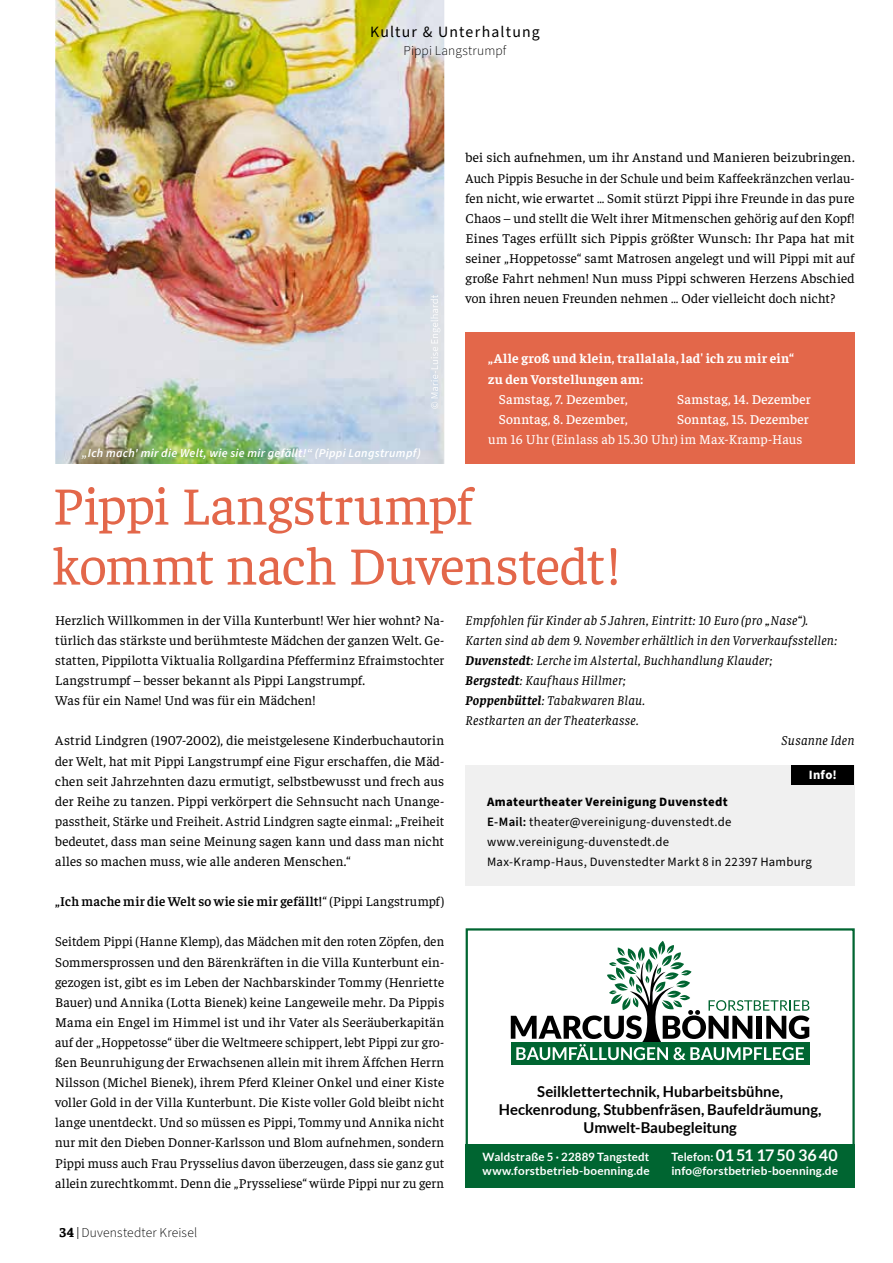
<style>
.page{position:relative;width:893px;height:1263px;background:#fff}
.page>*{position:absolute;margin:0;border:0;box-sizing:border-box;transform-origin:0 0}
.t1{font:54px/60px "Faustina";letter-spacing:-.005em;color:#e3674a}
.t2{font:700 16.05px "Lato";color:#fff}
.t3{font:15.75px "Source Sans Pro";letter-spacing:.075em;color:#000}
.t4{font:700 15px/18px "Lato";color:#000;text-align:center}
.t5{font:13.5px/20.1px "Faustina";letter-spacing:.01em;color:#000;text-align:justify}
.t6{font:italic 13.5px "Faustina";letter-spacing:.02em;color:#000}
.t7{font:500 13.5px/20.1px "Faustina";letter-spacing:.015em;color:#fff}
.t8{font:700 13.5px/20.1px "Faustina";letter-spacing:.02em;color:#fff}
.t9{font:600 13.5px "Faustina";letter-spacing:.015em;color:#000}
.t10{font:13.5px "Faustina";letter-spacing:.02em;color:#fff}
.t11{font:300 13.5px "Source Sans Pro";letter-spacing:.01em;color:#000}
.t12{font:12.75px/20.1px "Source Sans Pro";letter-spacing:.02em;color:#000}
.t13{font:700 12.75px "Source Sans Pro";color:#fff}
.t14{font:italic 600 12px "Source Sans Pro";letter-spacing:.025em;color:#fff}
.t15{font:700 11.55px/14.4px "Lato";letter-spacing:.01em;color:#fff}
.s1{font-weight:400}
.s2{font-weight:700}
.s3{font-weight:600}
.s4{font-size:11.55px}
.s5{font-family:"Faustina";font-weight:800}
.s6{font-weight:400;font-size:12px}
</style>
<div class="page">
<img style="left:55px;top:0;width:389px;height:464px">
<div style="left:466px;top:928px;width:389px;height:260px;border:2px solid #006531"></div>
<div style="left:466px;top:1144px;width:389px;height:44px;background:#006531"></div>
<div style="left:511px;top:1042px;width:298px;height:23px;background:#006531"></div>
<svg style="left:511px;top:941px;width:298px;height:119px"></svg>
<img style="left:431px;top:295px;width:9px;height:114px">
<div style="left:465px;top:766px;width:390px;height:120px;background:#f0f0f0"></div>
<div style="left:792px;top:765px;width:62px;height:20px;background:#000"></div>
<div style="left:466px;top:333px;width:389px;height:131px;background:#e3674a"></div>
<p class="t3" style="left:370px;top:22px;width:171px">Kultur &amp; Unterhaltung</p>
<p class="t11" style="left:404px;top:42px;width:104px">Pippi Langstrumpf</p>
<p class="t5" style="left:466px;top:147px;width:391px">bei sich aufnehmen, um ihr Anstand und Manieren beizubringen.<br>Auch Pippis Besuche in der Schule und beim Kaffeekränzchen verlau&shy;fen nicht, wie erwartet … Somit stürzt Pippi ihre Freunde in das pure Chaos – und stellt die Welt ihrer Mitmenschen gehörig auf den Kopf!<br>Eines Tages erfüllt sich Pippis größter Wunsch: Ihr Papa hat mit seiner „Hoppetosse“ samt Matrosen angelegt und will Pippi mit auf große Fahrt nehmen! Nun muss Pippi schweren Herzens Abschied von ihren neuen Freunden nehmen … Oder vielleicht doch nicht?</p>
<p class="t8" style="left:488px;top:348px;width:307px">„Alle groß und klein, trallalala, lad' ich zu mir ein“ zu den Vorstellungen am:</p>
<p class="t7" style="left:499px;top:388px;width:130px">Samstag, 7. Dezember,<br>Sonntag, 8. Dezember,</p>
<p class="t7" style="left:677px;top:388px;width:135px">Samstag, 14. Dezember<br>Sonntag, 15. Dezember</p>
<p class="t14" style="left:82px;top:445px;width:341px">„Ich mach' mir die Welt, wie sie mir gefällt!“ (Pippi Langstrumpf)</p>
<p class="t10" style="left:488px;top:430px;width:316px">um 16 Uhr (Einlass ab 15.30 Uhr) im Max-Kramp-Haus</p>
<h1 class="t1" style="left:52px;top:473px;width:569px">Pippi Langstrumpf kommt nach Duvenstedt!</h1>
<p class="t5" style="left:55px;top:609px;width:391px;text-align:left">Herzlich Willkommen in der Villa Kunterbunt! Wer hier wohnt? Na&shy;türlich das stärkste und berühmteste Mädchen der ganzen Welt. Ge&shy;statten, Pippilotta Viktualia Rollgardina Pfefferminz Efraimstochter Langstrumpf – besser bekannt als Pippi Langstrumpf.<br>Was für ein Name! Und was für ein Mädchen!</p>
<p class="t5" style="left:55px;top:730px;width:391px">Astrid Lindgren (1907-2002), die meistgelesene Kinderbuchautorin der Welt, hat mit Pippi Langstrumpf eine Figur erschaffen, die Mäd&shy;chen seit Jahrzehnten dazu ermutigt, selbstbewusst und frech aus der Reihe zu tanzen. Pippi verkörpert die Sehnsucht nach Unange&shy;passtheit, Stärke und Freiheit. Astrid Lindgren sagte einmal: „Freiheit bedeutet, dass man seine Meinung sagen kann und dass man nicht alles so machen muss, wie alle anderen Menschen.“</p>
<p class="t9" style="left:55px;top:892px;width:391px">„Ich mache mir die Welt so wie sie mir gefällt!<span class="s1">“ (Pippi Langstrumpf)</span></p>
<p class="t5" style="left:55px;top:931px;width:391px">Seitdem Pippi (Hanne Klemp), das Mädchen mit den roten Zöpfen, den Sommersprossen und den Bärenkräften in die Villa Kunterbunt ein&shy;gezogen ist, gibt es im Leben der Nachbarskinder Tommy (Henriette Bauer) und Annika (Lotta Bienek) keine Langeweile mehr. Da Pippis Mama ein Engel im Himmel ist und ihr Vater als Seeräuberkapitän auf der „Hoppetosse“ über die Weltmeere schippert, lebt Pippi zur gro&shy;ßen Beunruhigung der Erwachsenen allein mit ihrem Äffchen Herrn Nilsson (Michel Bienek), ihrem Pferd Kleiner Onkel und einer Kiste voller Gold in der Villa Kunterbunt. Die Kiste voller Gold bleibt nicht lange unentdeckt. Und so müssen es Pippi, Tommy und Annika nicht nur mit den Dieben Donner-Karlsson und Blom aufnehmen, sondern Pippi muss auch Frau Prysselius davon überzeugen, dass sie ganz gut allein zurechtkommt. Denn die „Prysseliese“ würde Pippi nur zu gern</p>
<p class="t6" style="left:466px;top:611px;width:344px">Empfohlen für Kinder ab 5 Jahren, Eintritt: 10 Euro (pro „Nase“).</p>
<p class="t6" style="left:466px;top:631px;width:373px">Karten sind ab dem 9. November erhältlich in den Vorverkaufsstellen:</p>
<p class="t6" style="left:466px;top:651px;width:308px"><span class="s2">Duvenstedt</span>: Lerche im Alstertal, Buchhandlung Klauder;</p>
<p class="t6" style="left:466px;top:671px;width:162px"><span class="s2">Bergstedt</span>: Kaufhaus Hillmer;</p>
<p class="t6" style="left:466px;top:691px;width:181px"><span class="s2">Poppenbüttel</span>: Tabakwaren Blau.</p>
<p class="t6" style="left:466px;top:712px;width:175px">Restkarten an der Theaterkasse.</p>
<p class="t6" style="left:781px;top:732px;width:75px">Susanne Iden</p>
<p class="t13" style="left:809px;top:766px;width:30px">Info!</p>
<p class="t12" style="left:487px;top:792px;width:326px"><span class="s2">Amateurtheater Vereinigung Duvenstedt<br></span><span class="s3">E-Mail:</span> theater@vereinigung-duvenstedt.de www.vereinigung-duvenstedt.de<br>Max-Kramp-Haus, Duvenstedter Markt 8 in 22397 Hamburg</p>
<p class="t4" style="left:499px;top:1082px;width:324px">Seilklettertechnik, Hubarbeitsbühne,<br>Heckenrodung, Stubbenfräsen, Baufeldräumung,<br>Umwelt-Baubegleitung</p>
<p class="t15" style="left:483px;top:1149px;width:168px">Waldstraße 5 · 22889 Tangstedt www.forstbetrieb-boenning.de</p>
<p class="t2" style="left:671px;top:1145px;width:168px"><span class="s4">Telefon:</span> 0151 1750 3640</p>
<p class="t15" style="left:671px;top:1163px;width:168px">info@forstbetrieb-boenning.de</p>
<p class="t11" style="left:60px;top:1224px;width:139px"><span class="s5">34</span> <span class="s6">|</span> Duvenstedter Kreisel</p>
</div>
